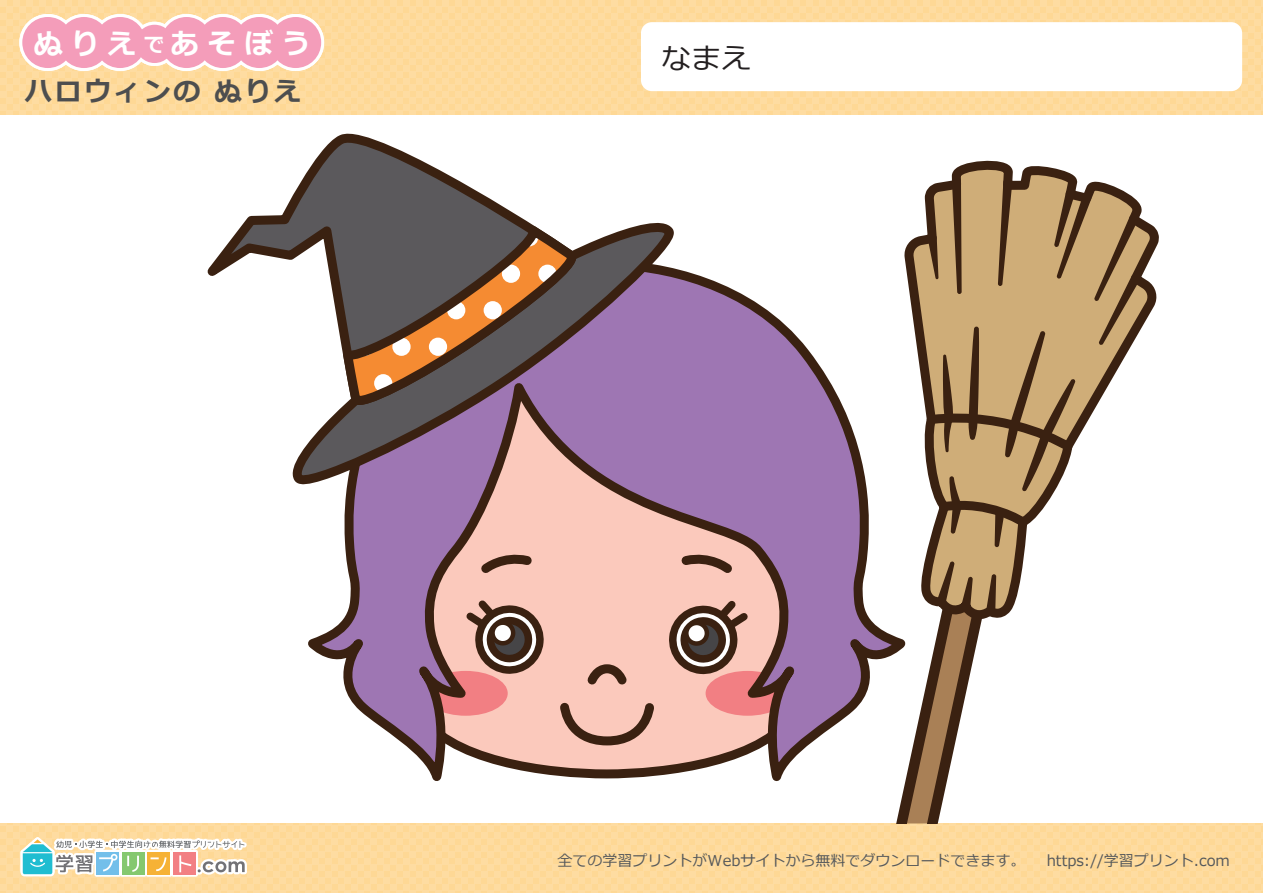
<style>
.page{position:relative;width:1263px;height:893px;background:#fff}
.page>*{position:absolute;margin:0;border:0;box-sizing:border-box;transform-origin:0 0}
.t1{font:30px "Meiryo";color:#231f20}
.t2{font:700 28.65px "Meiryo";letter-spacing:.3em;color:#fff}
.t3{font:700 27px "Meiryo";letter-spacing:.1em;color:#4d4e4f}
.t4{font:15px "Meiryo";color:#56595b}
.s1{font-size:20.7px}
</style>
<div class="page">
<div style="left:0;top:0;width:1263px;height:114px;background:#fedca1"></div>
<div style="left:641px;top:22px;width:601px;height:69px;background:#fff;border-radius:11px"></div>
<div style="left:132px;top:22px;width:45px;height:44px;border:6px solid #fff;border-radius:50%"></div>
<div style="left:267px;top:14px;width:57px;height:57px;border:6px solid #fff;border-radius:50%"></div>
<div style="left:158px;top:14px;width:57px;height:57px;border:6px solid #fff;border-radius:50%"></div>
<div style="left:194px;top:14px;width:57px;height:57px;border:6px solid #fff;border-radius:50%"></div>
<div style="left:231px;top:14px;width:57px;height:57px;border:6px solid #fff;border-radius:50%"></div>
<div style="left:92px;top:14px;width:57px;height:57px;border:6px solid #fff;border-radius:50%"></div>
<div style="left:19px;top:14px;width:57px;height:57px;border:6px solid #fff;border-radius:50%"></div>
<div style="left:55px;top:14px;width:57px;height:57px;border:6px solid #fff;border-radius:50%"></div>
<div style="left:135px;top:25px;width:39px;height:38px;background:#f49dba;border-radius:50%"></div>
<div style="left:270px;top:17px;width:51px;height:51px;background:#f49dba;border-radius:50%"></div>
<div style="left:161px;top:17px;width:51px;height:51px;background:#f49dba;border-radius:50%"></div>
<div style="left:197px;top:17px;width:51px;height:51px;background:#f49dba;border-radius:50%"></div>
<div style="left:234px;top:17px;width:51px;height:51px;background:#f49dba;border-radius:50%"></div>
<div style="left:95px;top:17px;width:51px;height:51px;background:#f49dba;border-radius:50%"></div>
<div style="left:22px;top:17px;width:51px;height:51px;background:#f49dba;border-radius:50%"></div>
<div style="left:58px;top:17px;width:51px;height:51px;background:#f49dba;border-radius:50%"></div>
<div style="left:0;top:824px;width:1263px;height:69px;background:#fedca1"></div>
<svg style="left:11px;top:823px;width:239px;height:56px"></svg>
<svg style="left:951px;top:160px;width:208px;height:169px"></svg>
<svg style="left:896px;top:177px;width:245px;height:646px"></svg>
<svg style="left:308px;top:256px;width:602px;height:521px"></svg>
<svg style="left:292px;top:222px;width:396px;height:267px;background:#967798"></svg>
<svg style="left:207px;top:133px;width:369px;height:286px"></svg>
<svg style="left:336px;top:203px;width:252px;height:209px;background:#7d6760"></svg>
<h2 class="t2" style="left:34px;top:23px;width:278px">ぬりえ<span class="s1">で</span>あそぼう</h2>
<h3 class="t3" style="left:25px;top:72px;width:278px">ハロウィンの ぬりえ</h3>
<h1 class="t1" style="left:661px;top:38px;width:91px">なまえ</h1>
<p class="t4" style="left:558px;top:850px;width:469px">全ての学習プリントがWebサイトから無料でダウンロードできます。</p>
<p class="t4" style="left:1047px;top:850px;width:185px">https://学習プリント.com</p>
</div>
